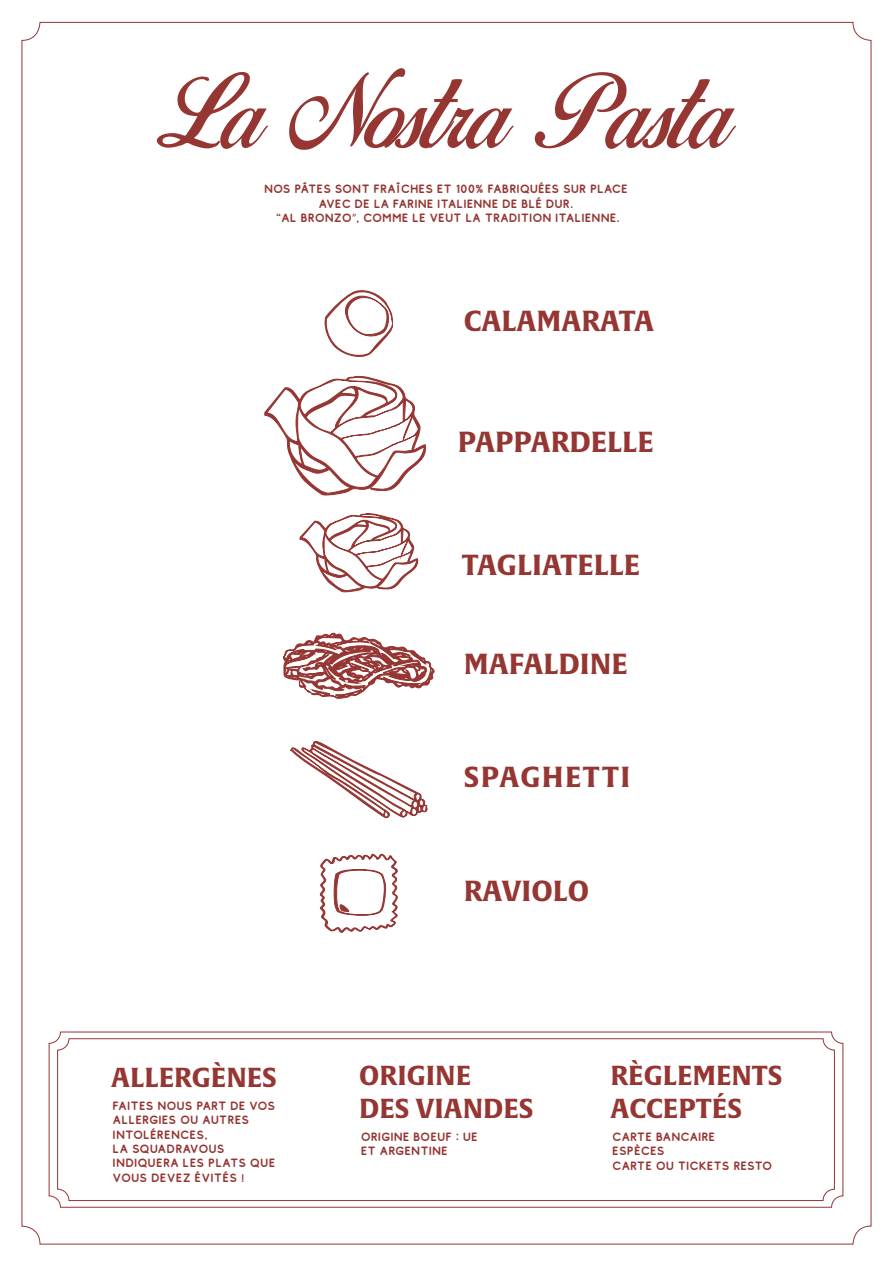
<style>
.page{position:relative;width:893px;height:1263px;background:#fff}
.page>*{position:absolute;margin:0;border:0;box-sizing:border-box;transform-origin:0 0}
.t1{font:700 28.5px "Alverata";color:#953633}
.t2{font:700 28.5px "Alverata";letter-spacing:.05em;color:#953633}
.t3{font:700 27px/32.4px "Alverata";color:#953633}
.t4{font:12px/14.4px "Comodo";color:#953633}
.s1{font-family:"Myriad Pro"}
</style>
<div class="page">
<svg style="left:157px;top:72px;width:111px;height:77px"></svg>
<svg style="left:289px;top:68px;width:225px;height:82px"></svg>
<svg style="left:535px;top:72px;width:201px;height:77px"></svg>
<svg style="left:300px;top:513px;width:119px;height:79px"></svg>
<svg style="left:320px;top:853px;width:78px;height:80px"></svg>
<svg style="left:290px;top:741px;width:138px;height:78px"></svg>
<svg style="left:283px;top:633px;width:152px;height:65px"></svg>
<div style="left:49px;top:1032px;width:794px;height:175px;border:1px solid #953633;border-radius:11px"></div>
<div style="left:57px;top:1038px;width:778px;height:163px;border:1px solid #953633;border-radius:11px"></div>
<svg style="left:324px;top:290px;width:69px;height:67px"></svg>
<svg style="left:264px;top:375px;width:162px;height:121px"></svg>
<p class="t4" style="left:264px;top:181px;width:365px;text-align:center">NOS PÂTES SONT FRAÎCHES ET 100% FABRIQUÉES SUR PLACE<br>AVEC DE LA FARINE ITALIENNE DE BLÉ DUR.<br>“AL BRONZO<span class="s1">”</span>, COMME LE VEUT LA TRADITION ITALIENNE.</p>
<h1 class="t1" style="left:464px;top:303px;width:192px">CALAMARATA</h1>
<h1 class="t1" style="left:458px;top:424px;width:197px">PAPPARDELLE</h1>
<h1 class="t1" style="left:462px;top:547px;width:180px">TAGLIATELLE</h1>
<h1 class="t1" style="left:464px;top:645px;width:165px">MAFALDINE</h1>
<h1 class="t2" style="left:464px;top:759px;width:168px">SPAGHETTI</h1>
<h2 class="t3" style="left:111px;top:1061px;width:167px">ALLERGÈNES</h2>
<p class="t4" style="left:113px;top:1097px;width:164px">FAITES NOUS PART DE VOS<br>ALLERGIES OU AUTRES<br>INTOLÉRENCES,<br>LA SQUADRAVOUS<br>INDIQUERA LES PLATS QUE<br>VOUS DEVEZ ÉVITÉS !</p>
<h1 class="t1" style="left:464px;top:873px;width:127px">RAVIOLO</h1>
<h2 class="t3" style="left:359px;top:1060px;width:176px">ORIGINE<br>DES VIANDES</h2>
<p class="t4" style="left:361px;top:1129px;width:119px">ORIGINE BOEUF : UE<br>ET ARGENTINE</p>
<h2 class="t3" style="left:610px;top:1060px;width:174px">RÈGLEMENTS<br>ACCEPTÉS</h2>
<p class="t4" style="left:612px;top:1129px;width:162px">CARTE BANCAIRE<br>ESPÈCES<br>CARTE OU TICKETS RESTO</p>
</div>
